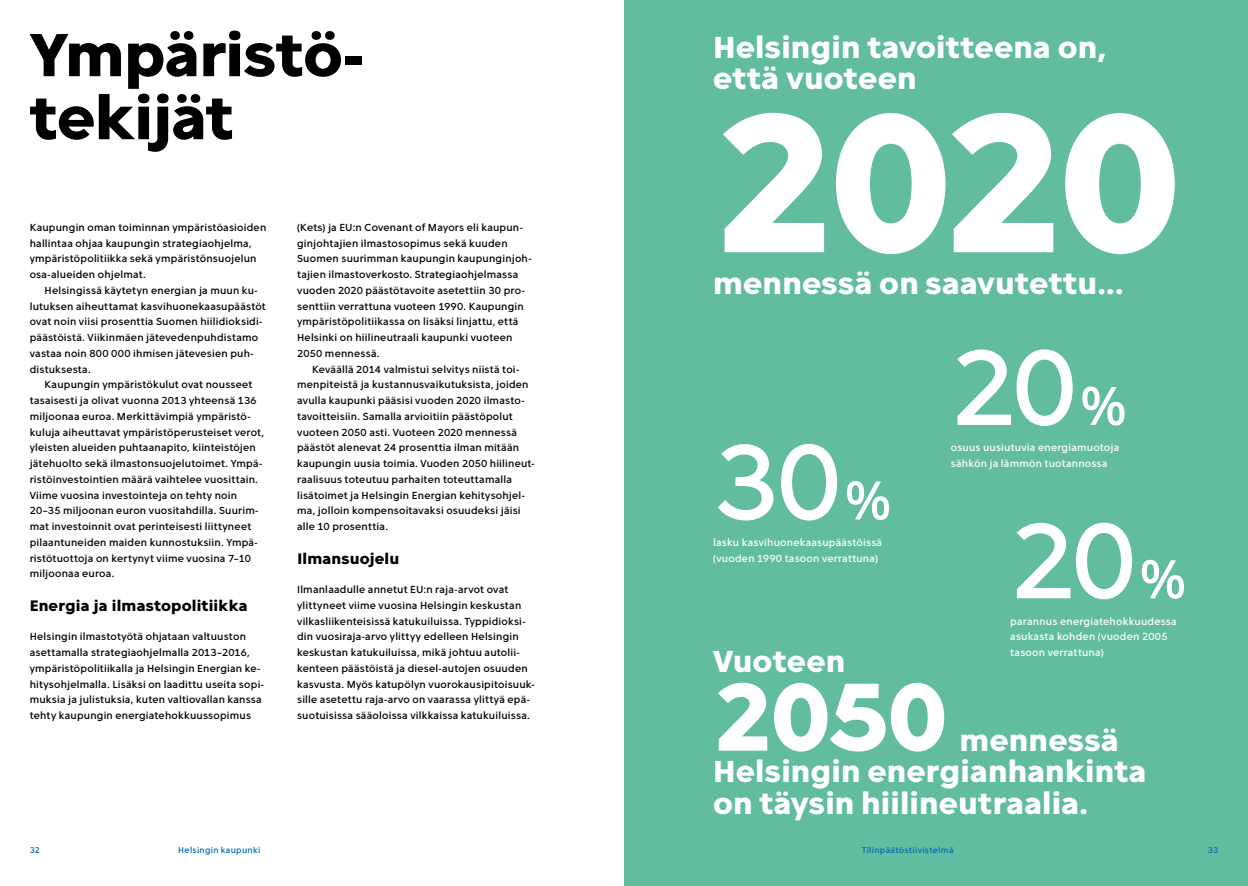
<style>
.page{position:relative;width:1248px;height:886px;background:#fff}
.page>*{position:absolute;margin:0;border:0;box-sizing:border-box;transform-origin:0 0}
.t1{font:700 205px "Helsinki Avoin Sans";color:#fff}
.t2{font:111.25px "Helsinki Avoin Sans";color:#fff}
.t3{font:700 100px "Helsinki Avoin Sans";color:#fff}
.t4{font:700 63px/63px "Helsinki Avoin Sans";letter-spacing:-.015em;color:#000}
.t5{font:700 31.5px/31.5px "Helsinki Avoin Sans";letter-spacing:.005em;color:#fff}
.t6{font:700 15.75px "Helsinki Avoin Sans";letter-spacing:.01em;color:#000}
.t7{font:10.62px/15.8px "Helsinki Avoin Sans";letter-spacing:.02em;color:#000}
.t8{font:10.62px/15.8px "Helsinki Avoin Sans";letter-spacing:.02em;color:#fff}
.t9{font:8.75px "Helsinki Avoin Sans";letter-spacing:.035em;color:#006ab4}
.s1{font-size:56.75px}
</style>
<div class="page">
<div style="left:624px;top:0;width:623px;height:886px;background:#61bca0"></div>
<h3 class="t4" style="left:30px;top:20px;width:332px">Ympäristö&shy;tekijät</h3>
<p class="t7" style="left:30px;top:219px;width:238px">Kaupungin oman toiminnan ympäristöasioiden hallintaa ohjaa kaupungin strategiaohjelma, ympäristöpolitiikka sekä ympäristönsuojelun osa-alueiden ohjelmat.</p>
<p class="t7" style="left:30px;top:282px;width:238px;text-indent:15px">Helsingissä käytetyn energian ja muun ku&shy;lutuksen aiheuttamat kasvihuonekaasupäästöt ovat noin viisi prosenttia Suomen hiilidioksidi&shy;päästöistä. Viikinmäen jätevedenpuhdistamo vastaa noin 800 000 ihmisen jätevesien puh&shy;distuksesta.</p>
<p class="t7" style="left:30px;top:377px;width:236px;text-indent:15px">Kaupungin ympäristökulut ovat nousseet tasaisesti ja olivat vuonna 2013 yhteensä 136 miljoonaa euroa. Merkittävimpiä ympäristö&shy;kuluja aiheuttavat ympäristöperusteiset verot, yleisten alueiden puhtaanapito, kiinteistöjen jätehuolto sekä ilmastonsuojelutoimet. Ympä&shy;ristöinvestointien määrä vaihtelee vuosittain.<br>Viime vuosina investointeja on tehty noin 20–35 miljoonan euron vuositahdilla. Suurim&shy;mat investoinnit ovat perinteisesti liittyneet pilaantuneiden maiden kunnostuksiin. Ympä&shy;ristötuottoja on kertynyt viime vuosina 7–10 miljoonaa euroa.</p>
<h3 class="t6" style="left:30px;top:595px;width:219px">Energia ja ilmastopolitiikka</h3>
<p class="t7" style="left:30px;top:629px;width:236px">Helsingin ilmastotyötä ohjataan valtuuston asettamalla strategiaohjelmalla 2013–2016, ympäristöpolitiikalla ja Helsingin Energian ke&shy;hitysohjelmalla. Lisäksi on laadittu useita sopi&shy;muksia ja julistuksia, kuten valtiovallan kanssa tehty kaupungin energiatehokkuussopimus</p>
<p class="t7" style="left:297px;top:219px;width:236px">(Kets) ja EU:n Covenant of Mayors eli kaupun&shy;ginjohtajien ilmastosopimus sekä kuuden Suomen suurimman kaupungin kaupunginjoh&shy;tajien ilmastoverkosto. Strategiaohjelmassa vuoden 2020 päästötavoite asetettiin 30 pro&shy;senttiin verrattuna vuoteen 1990. Kaupungin ympäristöpolitiikassa on lisäksi linjattu, että Helsinki on hiilineutraali kaupunki vuoteen 2050 mennessä.</p>
<p class="t7" style="left:297px;top:361px;width:239px;text-indent:15px">Keväällä 2014 valmistui selvitys niistä toi&shy;menpiteistä ja kustannusvaikutuksista, joiden avulla kaupunki pääsisi vuoden 2020 ilmasto&shy;tavoitteisiin. Samalla arvioitiin päästöpolut vuoteen 2050 asti. Vuoteen 2020 mennessä päästöt alenevat 24 prosenttia ilman mitään kaupungin uusia toimia. Vuoden 2050 hiilineut&shy;raalisuus toteutuu parhaiten toteuttamalla lisätoimet ja Helsingin Energian kehitysohjel&shy;ma, jolloin kompensoitavaksi osuudeksi jäisi alle 10 prosenttia.</p>
<h3 class="t6" style="left:297px;top:548px;width:104px">Ilmansuojelu</h3>
<p class="t7" style="left:297px;top:581px;width:239px">Ilmanlaadulle annetut EU:n raja-arvot ovat ylittyneet viime vuosina Helsingin keskustan vilkasliikenteisissä katukuiluissa. Typpidioksi&shy;din vuosiraja-arvo ylittyy edelleen Helsingin keskustan katukuiluissa, mikä johtuu autolii&shy;kenteen päästöistä ja diesel-autojen osuuden kasvusta. Myös katupölyn vuorokausipitoisuuk&shy;sille asetettu raja-arvo on vaarassa ylittyä epä&shy;suotuisissa sääoloissa vilkkaissa katukuiluissa.</p>
<h3 class="t5" style="left:713px;top:30px;width:395px">Helsingin tavoitteena on, että vuoteen</h3>
<h1 class="t1" style="left:713px;top:38px;width:469px">2020</h1>
<h3 class="t5" style="left:713px;top:266px;width:412px">mennessä on saavutettu...</h3>
<h2 class="t2" style="left:713px;top:410px;width:179px">30<span class="s1">%</span></h2>
<p class="t8" style="left:713px;top:534px;width:170px">lasku kasvihuonekaasupäästöissä (vuoden 1990 tasoon verrattuna)</p>
<h3 class="t5" style="left:713px;top:644px;width:134px">Vuoteen</h3>
<h2 class="t2" style="left:950px;top:316px;width:177px">20<span class="s1">%</span></h2>
<p class="t8" style="left:950px;top:440px;width:170px">osuus uusiutuvia energiamuotoja sähkön ja lämmön tuotannossa</p>
<h2 class="t2" style="left:1010px;top:489px;width:177px">20<span class="s1">%</span></h2>
<p class="t8" style="left:1010px;top:613px;width:168px">parannus energiatehokkuudessa asukasta kohden (vuoden 2005 tasoon verrattuna)</p>
<h3 class="t3" style="left:713px;top:646px;width:235px">2050</h3>
<h3 class="t5" style="left:713px;top:723px;width:435px;text-indent:246px">mennessä<br>Helsingin energianhankinta on täysin hiilineutraalia.</h3>
<p class="t9" style="left:30px;top:844px;width:12px">32</p>
<p class="t9" style="left:178px;top:844px;width:84px">Helsingin kaupunki</p>
<p class="t9" style="left:861px;top:844px;width:93px">Tilinpäätöstiivistelmä</p>
<p class="t9" style="left:1207px;top:844px;width:12px">33</p>
</div>
